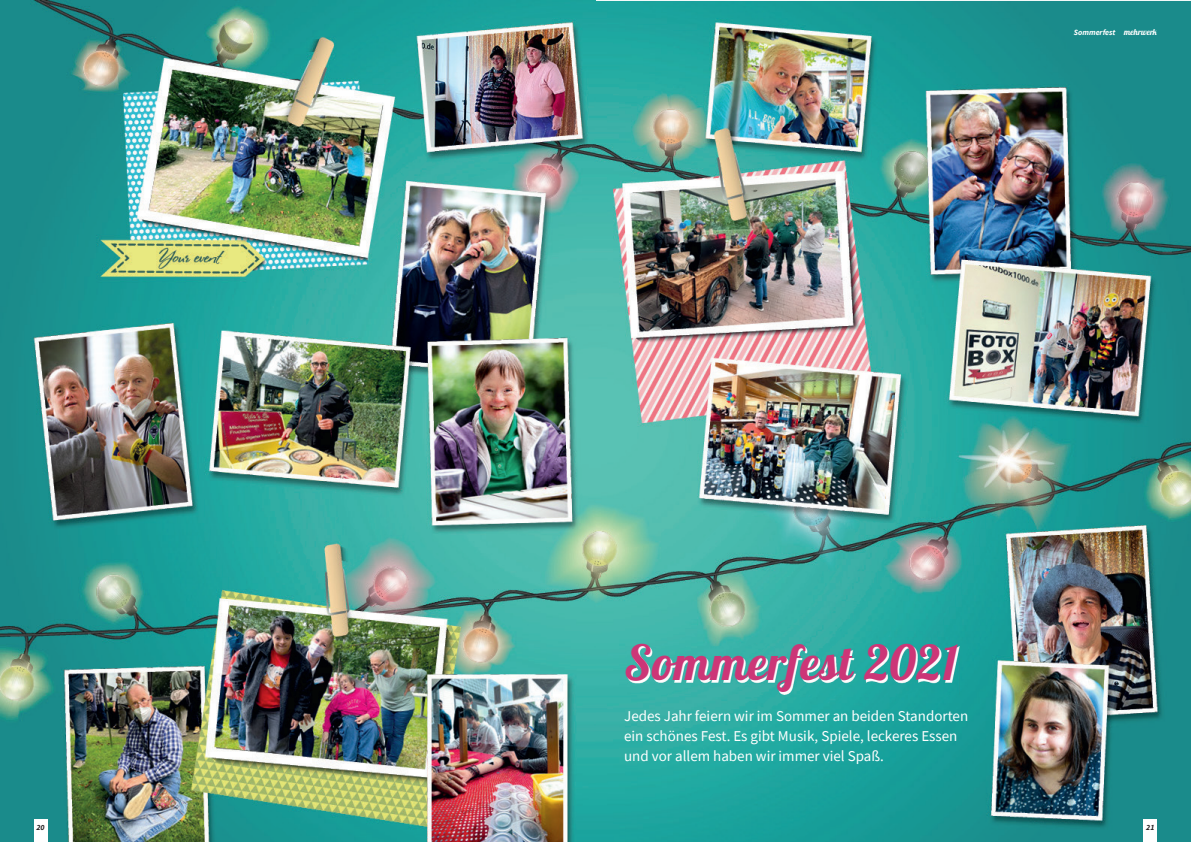
<style>
.page{position:relative;width:1191px;height:842px;background:#fff}
.page>*{position:absolute;margin:0;border:0;box-sizing:border-box;transform-origin:0 0}
.t1{font:48px "Lobster";letter-spacing:.02em;color:#cc3677}
.t2{font:15px/20px "Source Sans Pro";color:#fff}
.t3{font:italic 700 8px "Source Sans Pro";color:#fff}
.t4{font:italic 700 8px "Source Sans Pro";color:#231f20}
.s1{font-family:"Lobster";font-weight:400;font-style:normal;font-size:8.5px}
</style>
<div class="page">
<img style="left:0;top:1px;width:1191px;height:841px">
<img style="left:627px;top:646px;width:332px;height:49px">
<div style="left:34px;top:819px;width:13px;height:23px;background:#fff"></div>
<div style="left:1143px;top:819px;width:14px;height:23px;background:#fff"></div>
<p class="t3" style="left:1074px;top:27px;width:85px">Sommerfest <span class="s1">mehrwerk</span></p>
<h1 class="t1" style="left:624px;top:632px;width:335px">Sommerfest 2021</h1>
<p class="t2" style="left:624px;top:706px;width:345px">Jedes Jahr feiern wir im Sommer an beiden Standorten ein schönes Fest. Es gibt Musik, Spiele, leckeres Essen und vor allem haben wir immer viel Spaß.</p>
<p class="t4" style="left:37px;top:822px;width:10px">20</p>
<p class="t4" style="left:1146px;top:822px;width:10px">21</p>
</div>
